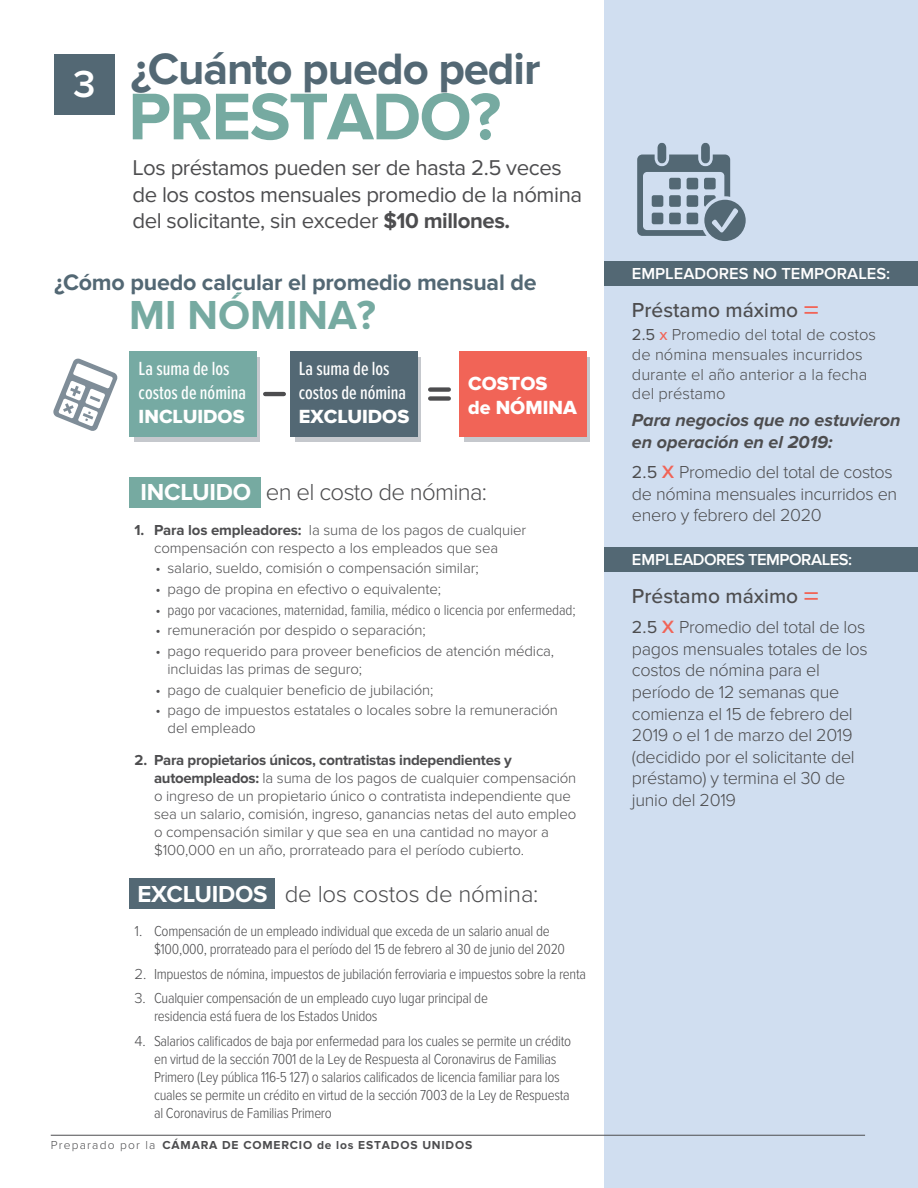
<style>
.page{position:relative;width:918px;height:1188px;background:#fff}
.page>*{position:absolute;margin:0;border:0;box-sizing:border-box;transform-origin:0 0}
.t1{font:700 68.4px "Proxima Nova";letter-spacing:-.025em;color:#76aaa1}
.t2{font:700 45.6px "Proxima Nova";letter-spacing:-.025em;color:#536874}
.t3{font:700 42px "Proxima Nova";color:#76aaa1}
.t4{font:600 39px "Proxima Nova";color:#fff}
.t5{font:300 24px "Proxima Nova";letter-spacing:-.01em;color:#4d4d4f}
.t6{font:300 24px "Proxima Nova";letter-spacing:-.03em;color:#4d4d4f}
.t7{font:700 23.25px "Proxima Nova";letter-spacing:-.01em;color:#536874}
.t8{font:22.2px/26.7px "Proxima Nova";letter-spacing:-.02em;color:#4d4d4f}
.t9{font:500 21px "Proxima Nova";color:#4d4d4f}
.t10{font:500 19.65px/23.7px "Proxima Nova Ex Cn";color:#fff}
.t11{font:19.65px/23.7px "Proxima Nova Extrabld";color:#fff}
.t12{font:300 18px/21.6px "Proxima Nova";letter-spacing:-.02em;color:#4d4d4f}
.t13{font:italic 700 18px/21.6px "Proxima Nova";color:#4d4d4f}
.t14{font:300 16.5px/19.8px "Proxima Nova";color:#4d4d4f}
.t15{font:600 16.5px "Proxima Nova";color:#fff}
.t16{font:600 16.5px "Proxima Nova";letter-spacing:-.03em;color:#fff}
.t17{font:300 15px/18px "Proxima Nova";letter-spacing:-.01em;color:#4d4d4f}
.t18{font:300 15px/18px "Proxima Nova Cond";letter-spacing:-.02em;color:#4d4d4f}
.t19{font:700 12px "Proxima Nova";letter-spacing:.07em;color:#4d4d4f}
.s1{font-weight:700}
.s2{font-weight:700;color:#fff}
.s3{font-family:"Proxima Nova"}
.s4{font-weight:300}
.s5{font-size:30px;color:#f16457}
.s6{font-weight:400}
.s7{font-weight:500;color:#f16457}
.s8{font-weight:500;font-size:25.5px;color:#f16457}
</style>
<div class="page">
<div style="left:605px;top:0;width:313px;height:1188px;background:#d0def0"></div>
<div style="left:605px;top:261px;width:313px;height:25px;background:#536874"></div>
<div style="left:605px;top:547px;width:313px;height:25px;background:#536874"></div>
<hr style="left:54px;top:292px;width:321px;height:2px;background:#76aaa1">
<hr style="left:51px;top:1135px;width:814px;height:1px;background:#4d4d4f">
<div style="left:134px;top:357px;width:126px;height:84px;background:#c5c8cd"></div>
<div style="left:295px;top:357px;width:126px;height:84px;background:#c5c8cd"></div>
<div style="left:464px;top:357px;width:126px;height:84px;background:#c5c8cd"></div>
<svg style="left:53px;top:358px;width:65px;height:73px"></svg>
<div style="left:130px;top:351px;width:127px;height:86px;background:#76aaa3"></div>
<div style="left:290px;top:351px;width:127px;height:86px;background:#536874"></div>
<div style="left:459px;top:351px;width:127px;height:86px;background:#f16457"></div>
<hr style="left:265px;top:392px;width:19px;height:4px;background:#4d4d4f">
<div style="left:430px;top:387px;width:19px;height:5px;background:#4d4d4f"></div>
<div style="left:430px;top:396px;width:19px;height:5px;background:#4d4d4f"></div>
<div style="left:130px;top:477px;width:131px;height:31px;background:#76aaa1"></div>
<div style="left:130px;top:879px;width:145px;height:30px;background:#536874"></div>
<svg style="left:637px;top:143px;width:109px;height:98px"></svg>
<div style="left:54px;top:54px;width:61px;height:61px;background:#536874"></div>
<h3 class="t4" style="left:73px;top:61px;width:24px">3</h3>
<h2 class="t2" style="left:131px;top:43px;width:411px">¿Cuánto puedo pedir</h2>
<h1 class="t1" style="left:128px;top:77px;width:374px">PRESTADO?</h1>
<h3 class="t8" style="left:132px;top:154px;width:451px">Los préstamos pueden ser de hasta 2.5 veces de los costos mensuales promedio de la nómina del solicitante, sin exceder <span class="s1">$10 millones.</span></h3>
<h3 class="t7" style="left:54px;top:269px;width:484px">¿Cómo puedo calcular el promedio mensual de</h3>
<h3 class="t3" style="left:129px;top:291px;width:248px">MI NÓMINA?</h3>
<h3 class="t10" style="left:139px;top:357px;width:109px">La suma de los costos de nómina</h3>
<h3 class="t11" style="left:139px;top:405px;width:107px">INCLUIDOS</h3>
<h3 class="t10" style="left:299px;top:357px;width:109px">La suma de los costos de nómina</h3>
<h3 class="t11" style="left:299px;top:405px;width:112px">EXCLUIDOS</h3>
<h3 class="t11" style="left:468px;top:372px;width:110px">COSTOS<br>de NÓMINA</h3>
<h3 class="t6" style="left:141px;top:478px;width:348px"><span class="s2">INCLUIDO</span> en el costo de nómina:</h3>
<p class="t17" style="left:135px;top:521px;width:393px;text-align:center"><span class="s1">1. Para los empleadores:</span> la suma de los pagos de cualquier compensación con respecto a los empleados que sea</p>
<p class="t17" style="left:156px;top:559px;width:325px">• salario, sueldo, comisión o compensación similar;</p>
<p class="t17" style="left:156px;top:580px;width:287px">• pago de propina en efectivo o equivalente;</p>
<p class="t18" style="left:156px;top:601px;width:422px"><span class="s3">•</span> pago por vacaciones, maternidad, familia, médico o licencia por enfermedad;</p>
<p class="t17" style="left:156px;top:622px;width:272px">• remuneración por despido o separación;</p>
<p class="t17" style="left:168px;top:642px;width:388px;text-indent:-12px">• pago requerido para proveer beneficios de atención médica, incluidas las primas de seguro;</p>
<p class="t17" style="left:156px;top:681px;width:279px">• pago de cualquier beneficio de jubilación;</p>
<p class="t17" style="left:168px;top:702px;width:392px;text-indent:-12px">• pago de impuestos estatales o locales sobre la remuneración del empleado</p>
<p class="t17" style="left:154px;top:751px;width:424px;text-indent:-20px"><span class="s1">2. Para propietarios únicos, contratistas independientes y autoempleados:</span> la suma de los pagos de cualquier compensación o ingreso de un propietario único o contratista independiente que sea un salario, comisión, ingreso, ganancias netas del auto empleo o compensación similar y que sea en una cantidad no mayor a $100,000 en un año, prorrateado para el período cubierto.</p>
<h3 class="t5" style="left:138px;top:880px;width:402px"><span class="s2">EXCLUIDOS</span> de los costos de nómina:</h3>
<p class="t18" style="left:154px;top:922px;width:413px;text-indent:-20px"><span class="s3">1.</span> Compensación de un empleado individual que exceda de un salario anual de $100,000, prorrateado para el período del 15 de febrero al 30 de junio del 2020</p>
<p class="t18" style="left:135px;top:965px;width:453px"><span class="s3">2.</span> Impuestos de nómina, impuestos de jubilación ferroviaria e impuestos sobre la renta</p>
<p class="t18" style="left:154px;top:990px;width:335px;text-indent:-20px"><span class="s3">3.</span> Cualquier compensación de un empleado cuyo lugar principal de residencia está fuera de los Estados Unidos</p>
<p class="t18" style="left:154px;top:1033px;width:419px;text-indent:-20px"><span class="s3">4.</span> Salarios calificados de baja por enfermedad para los cuales se permite un crédito en virtud de la sección 7001 de la Ley de Respuesta al Coronavirus de Familias Primero (Ley pública 116-5 127) o salarios calificados de licencia familiar para los cuales se permite un crédito en virtud de la sección 7003 de la Ley de Respuesta al Coronavirus de Familias Primero</p>
<p class="t19" style="left:51px;top:1138px;width:423px"><span class="s4">Preparado por la</span> CÁMARA DE COMERCIO de los ESTADOS UNIDOS</p>
<p class="t15" style="left:632px;top:264px;width:260px">EMPLEADORES NO TEMPORALES:</p>
<h3 class="t9" style="left:632px;top:298px;width:188px">Préstamo máximo <span class="s5">=</span></h3>
<p class="t14" style="left:632px;top:325px;width:246px"><span class="s6">2.5</span> <span class="s7">x</span> Promedio del total de costos de nómina mensuales incurridos durante el año anterior a la fecha del préstamo</p>
<p class="t13" style="left:632px;top:410px;width:270px">Para negocios que no estuvieron en operación en el 2019:</p>
<p class="t12" style="left:632px;top:461px;width:267px"><span class="s6">2.5</span> <span class="s8">x</span> Promedio del total de costos de nómina mensuales incurridos en enero y febrero del 2020</p>
<p class="t16" style="left:632px;top:550px;width:222px">EMPLEADORES TEMPORALES:</p>
<h3 class="t9" style="left:632px;top:583px;width:188px">Préstamo máximo <span class="s5">=</span></h3>
<p class="t12" style="left:632px;top:617px;width:237px"><span class="s6">2.5</span> <span class="s8">x</span> Promedio del total de los pagos mensuales totales de los costos de nómina para el período de 12 semanas que comienza el 15 de febrero del<br>2019 o el 1 de marzo del 2019 (decidido por el solicitante del préstamo) y termina el 30 de junio del 2019</p>
</div>
